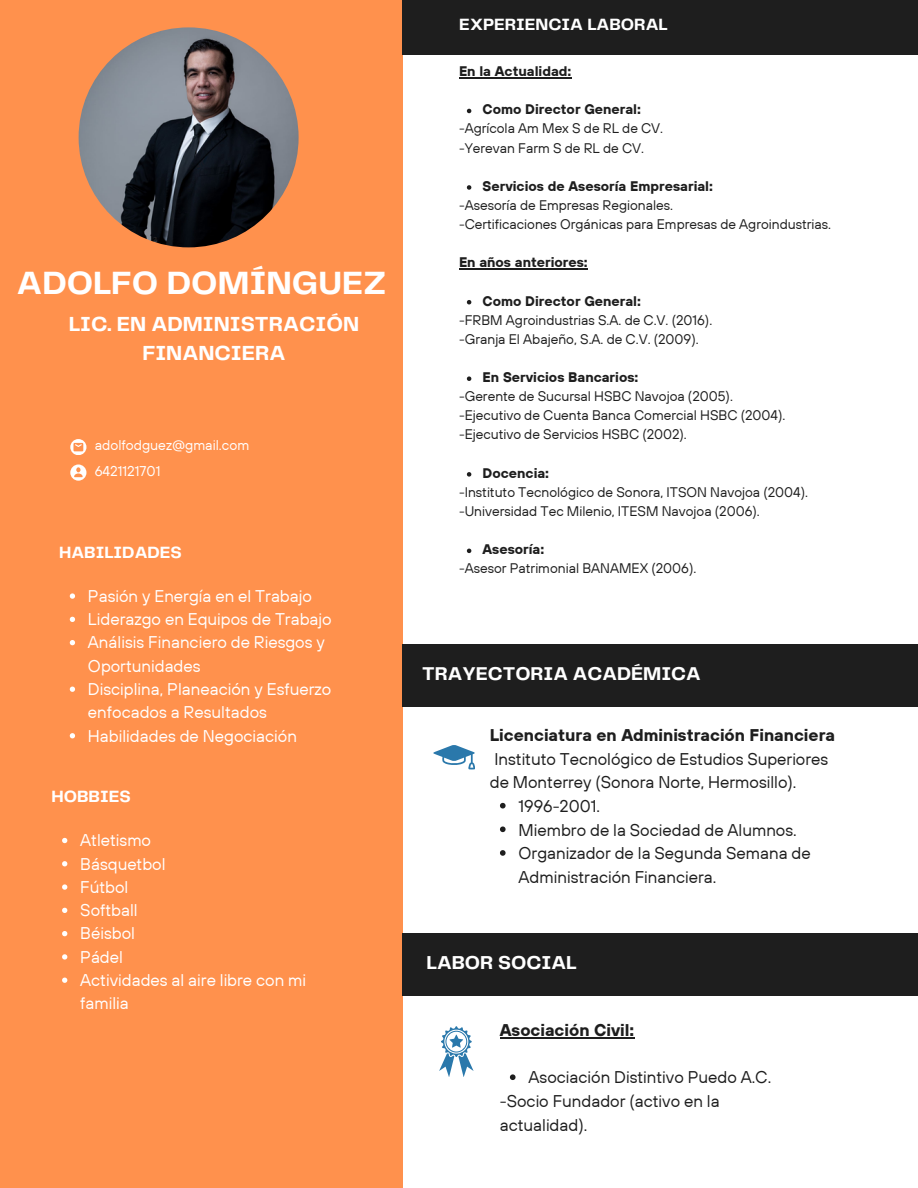
<style>
.page{position:relative;width:918px;height:1188px;background:#fff}
.page>*{position:absolute;margin:0;border:0;box-sizing:border-box;transform-origin:0 0}
.t1{font:700 33.45px "Telegraf";color:#fff}
.t2{font:700 21.15px/29.2px "Telegraf";color:#fff;text-align:center}
.t3{font:700 19.35px "Telegraf";color:#fff}
.t4{font:700 19.2px "Telegraf";color:#fff}
.t5{font:16.95px/23.7px "TT Hoves";color:#1e1e1e}
.t6{font:16.95px/23.2px "TT Hoves";color:#fff}
.t7{font:700 16.95px "Telegraf";color:#fff}
.t8{font:700 16.95px "TT Hoves";color:#1e1e1e}
.t9{font:14.1px "TT Hoves";color:#fff}
.t10{font:13.8px "TT Hoves";color:#1e1e1e}
.t11{font:700 13.8px "TT Hoves";color:#1e1e1e}
.s1{font-weight:700}
</style>
<div class="page">
<div style="left:0;top:0;width:402px;height:1188px;background:#ff914d"></div>
<img style="left:79px;top:27px;width:220px;height:220px;border-radius:50%">
<div style="left:402px;top:0;width:516px;height:55px;background:#1e1e1e"></div>
<div style="left:402px;top:645px;width:516px;height:62px;background:#1e1e1e"></div>
<div style="left:402px;top:933px;width:516px;height:63px;background:#1e1e1e"></div>
<svg style="left:433px;top:745px;width:42px;height:25px"></svg>
<svg style="left:439px;top:1026px;width:35px;height:51px"></svg>
<svg style="left:70px;top:439px;width:16px;height:16px"></svg>
<svg style="left:70px;top:465px;width:16px;height:15px"></svg>
<hr style="left:500px;top:1037px;width:134px;height:1px;background:#1e1e1e">
<svg style="left:510px;top:1074px;width:6px;height:6px"></svg>
<hr style="left:459px;top:77px;width:113px;height:1px;background:#1e1e1e">
<svg style="left:467px;top:109px;width:4px;height:4px"></svg>
<svg style="left:467px;top:185px;width:4px;height:5px"></svg>
<hr style="left:459px;top:268px;width:129px;height:2px;background:#1e1e1e">
<svg style="left:467px;top:300px;width:4px;height:4px"></svg>
<svg style="left:467px;top:376px;width:4px;height:5px"></svg>
<svg style="left:467px;top:472px;width:4px;height:5px"></svg>
<svg style="left:467px;top:549px;width:4px;height:4px"></svg>
<svg style="left:500px;top:803px;width:6px;height:6px"></svg>
<svg style="left:500px;top:827px;width:6px;height:5px"></svg>
<svg style="left:500px;top:850px;width:6px;height:6px"></svg>
<svg style="left:70px;top:593px;width:5px;height:6px"></svg>
<svg style="left:70px;top:617px;width:5px;height:5px"></svg>
<svg style="left:70px;top:640px;width:5px;height:5px"></svg>
<svg style="left:70px;top:687px;width:5px;height:5px"></svg>
<svg style="left:70px;top:733px;width:5px;height:5px"></svg>
<svg style="left:62px;top:838px;width:5px;height:5px"></svg>
<svg style="left:62px;top:861px;width:5px;height:5px"></svg>
<svg style="left:62px;top:884px;width:5px;height:6px"></svg>
<svg style="left:62px;top:908px;width:5px;height:5px"></svg>
<svg style="left:62px;top:931px;width:5px;height:5px"></svg>
<svg style="left:62px;top:954px;width:5px;height:6px"></svg>
<svg style="left:62px;top:978px;width:5px;height:5px"></svg>
<p class="t1" style="left:17px;top:268px;width:371px">ADOLFO DOMÍNGUEZ</p>
<p class="t2" style="left:69px;top:311px;width:292px">LIC. EN ADMINISTRACIÓN<br>FINANCIERA</p>
<p class="t9" style="left:95px;top:436px;width:156px">adolfodguez@gmail.com</p>
<p class="t9" style="left:95px;top:462px;width:67px">6421121701</p>
<p class="t7" style="left:59px;top:545px;width:124px">HABILIDADES</p>
<p class="t6" style="left:88px;top:584px;width:226px">Pasión y Energía en el Trabajo</p>
<p class="t6" style="left:88px;top:607px;width:245px">Liderazgo en Equipos de Trabajo</p>
<p class="t6" style="left:88px;top:631px;width:238px">Análisis Financiero de Riesgos y<br>Oportunidades</p>
<p class="t6" style="left:88px;top:677px;width:245px">Disciplina, Planeación y Esfuerzo enfocados a Resultados</p>
<h1 class="t6" style="left:88px;top:724px;width:211px">Habilidades de Negociación</h1>
<h2 class="t7" style="left:51px;top:790px;width:81px">HOBBIES</h2>
<h2 class="t6" style="left:80px;top:828px;width:72px">Atletismo</h2>
<h5 class="t6" style="left:80px;top:852px;width:87px">Básquetbol</h5>
<h5 class="t6" style="left:80px;top:875px;width:50px">Fútbol</h5>
<h5 class="t6" style="left:80px;top:898px;width:59px">Softball</h5>
<h5 class="t6" style="left:80px;top:922px;width:56px">Béisbol</h5>
<p class="t6" style="left:80px;top:945px;width:44px">Pádel</p>
<h2 class="t6" style="left:80px;top:968px;width:227px">Actividades al aire libre con mi familia</h2>
<p class="t7" style="left:459px;top:17px;width:210px">EXPERIENCIA LABORAL</p>
<p class="t11" style="left:459px;top:62px;width:114px">En la Actualidad:</p>
<h3 class="t11" style="left:483px;top:101px;width:160px">Como Director General:</h3>
<h5 class="t10" style="left:459px;top:120px;width:206px">-Agrícola Am Mex S de RL de CV.</h5>
<h5 class="t10" style="left:459px;top:139px;width:187px">-Yerevan Farm S de RL de CV.</h5>
<h5 class="t11" style="left:483px;top:177px;width:232px">Servicios de Asesoría Empresarial:</h5>
<h5 class="t10" style="left:459px;top:196px;width:216px">-Asesoría de Empresas Regionales.</h5>
<h5 class="t10" style="left:459px;top:215px;width:374px">-Certificaciones Orgánicas para Empresas de Agroindustrias.</h5>
<h3 class="t11" style="left:459px;top:254px;width:130px">En años anteriores:</h3>
<h5 class="t11" style="left:483px;top:292px;width:160px">Como Director General:</h5>
<h5 class="t10" style="left:459px;top:311px;width:255px">-FRBM Agroindustrias S.A. de C.V. (2016).</h5>
<h5 class="t10" style="left:459px;top:330px;width:241px">-Granja El Abajeño, S.A. de C.V. (2009).</h5>
<h5 class="t11" style="left:483px;top:368px;width:157px">En Servicios Bancarios:</h5>
<h5 class="t10" style="left:459px;top:387px;width:275px">-Gerente de Sucursal HSBC Navojoa (2005).</h5>
<h5 class="t10" style="left:459px;top:407px;width:328px">-Ejecutivo de Cuenta Banca Comercial HSBC (2004).</h5>
<h5 class="t10" style="left:459px;top:426px;width:229px">-Ejecutivo de Servicios HSBC (2002).</h5>
<h3 class="t11" style="left:483px;top:464px;width:68px">Docencia:</h3>
<h6 class="t10" style="left:459px;top:483px;width:351px">-Instituto Tecnológico de Sonora, ITSON Navojoa (2004).</h6>
<p class="t10" style="left:459px;top:502px;width:302px">-Universidad Tec Milenio, ITESM Navojoa (2006).</p>
<p class="t11" style="left:483px;top:540px;width:63px">Asesoría:</p>
<p class="t10" style="left:459px;top:560px;width:239px">-Asesor Patrimonial BANAMEX (2006).</p>
<h6 class="t4" style="left:422px;top:665px;width:280px">TRAYECTORIA ACADÉMICA</h6>
<p class="t5" style="left:490px;top:723px;width:347px"><span class="s1">Licenciatura en Administración Financiera<br></span>Instituto Tecnológico de Estudios Superiores de Monterrey (Sonora Norte, Hermosillo).</p>
<p class="t5" style="left:519px;top:794px;width:83px">1996-2001.</p>
<p class="t5" style="left:519px;top:817px;width:280px">Miembro de la Sociedad de Alumnos.</p>
<p class="t5" style="left:519px;top:841px;width:294px">Organizador de la Segunda Semana de<br>Administración Financiera.</p>
<p class="t3" style="left:427px;top:955px;width:152px">LABOR SOCIAL</p>
<p class="t8" style="left:500px;top:1019px;width:136px">Asociación Civil:</p>
<p class="t5" style="left:529px;top:1065px;width:244px">Asociación Distintivo Puedo A.C.</p>
<p class="t5" style="left:500px;top:1089px;width:221px">-Socio Fundador (activo en la actualidad).</p>
</div>
